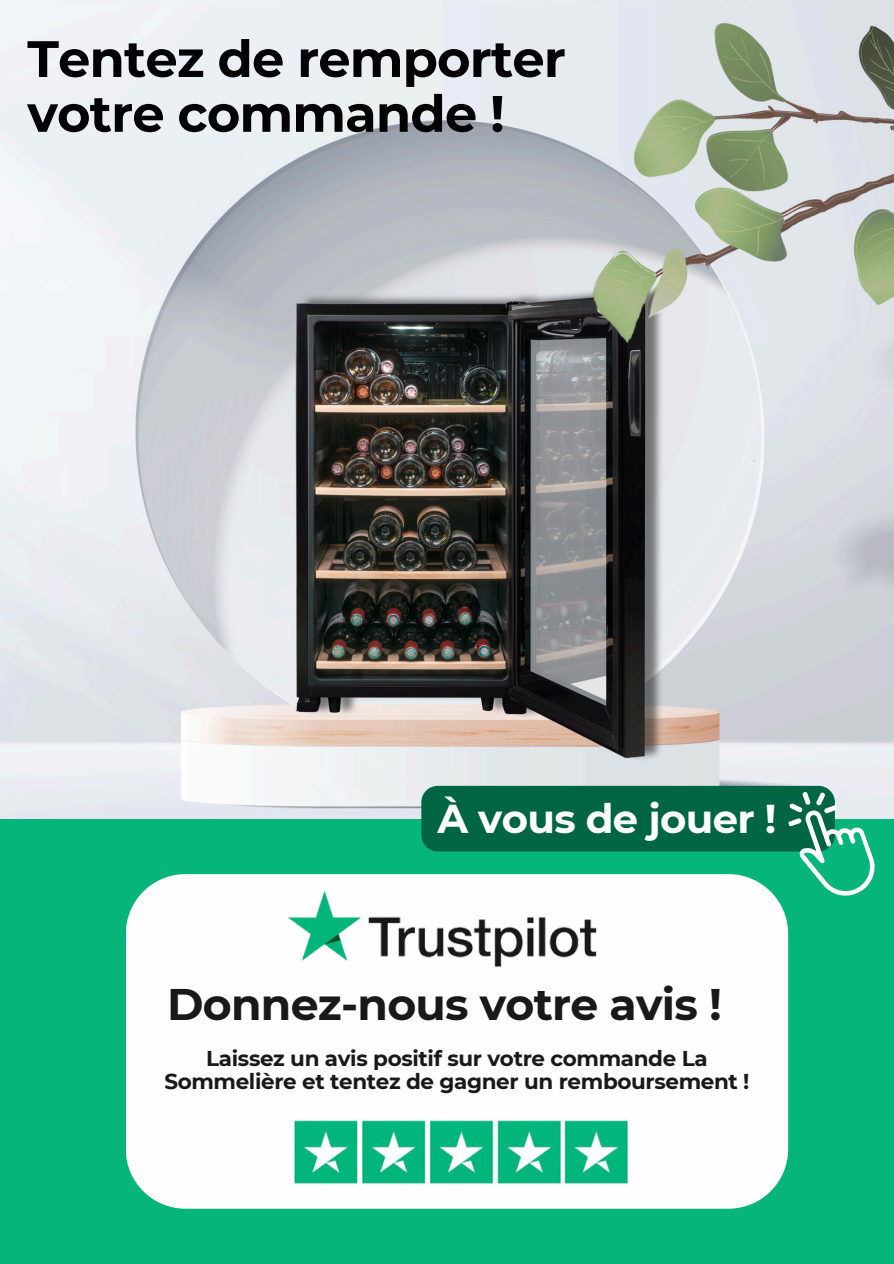
<style>
.page{position:relative;width:894px;height:1264px;background:#fff}
.page>*{position:absolute;margin:0;border:0;box-sizing:border-box;transform-origin:0 0}
.t1{font:700 51.15px/54.8px "Montserrat";letter-spacing:-.015em;color:#020204}
.t2{font:700 44.1px "Montserrat";letter-spacing:-.015em;color:#191919}
.t3{font:700 40.2px "Montserrat";letter-spacing:-.015em;color:#fefefe}
.t4{font:700 21.45px/22.5px "Montserrat";letter-spacing:-.015em;color:#191919;text-align:center}
</style>
<div class="page">
<div style="left:0;top:0;width:893px;height:1263px;background:#06b57a"></div>
<img style="left:0;top:0;width:893px;height:818px">
<img style="left:284px;top:268px;width:391px;height:509px">
<img style="left:543px;top:0;width:350px;height:360px">
<div style="left:126px;top:874px;width:662px;height:334px;background:#fefefe;border-radius:60px"></div>
<img style="left:293px;top:1118px;width:267px;height:67px">
<img style="left:564px;top:1120px;width:63px;height:65px">
<div style="left:421px;top:785px;width:413px;height:66px;background:#006543;border-radius:16px"></div>
<svg style="left:786px;top:791px;width:96px;height:105px"></svg>
<img style="left:288px;top:890px;width:309px;height:78px">
<p class="t1" style="left:27px;top:31px;width:540px">Tentez de remporter votre commande !</p>
<p class="t3" style="left:437px;top:794px;width:340px">À vous de jouer !</p>
<p class="t2" style="left:167px;top:976px;width:556px">Donnez-nous votre avis !</p>
<h1 class="t4" style="left:164px;top:1047px;width:586px">Laissez un avis positif sur votre commande La<br>Sommelière et tentez de gagner un remboursement !</h1>
</div>
